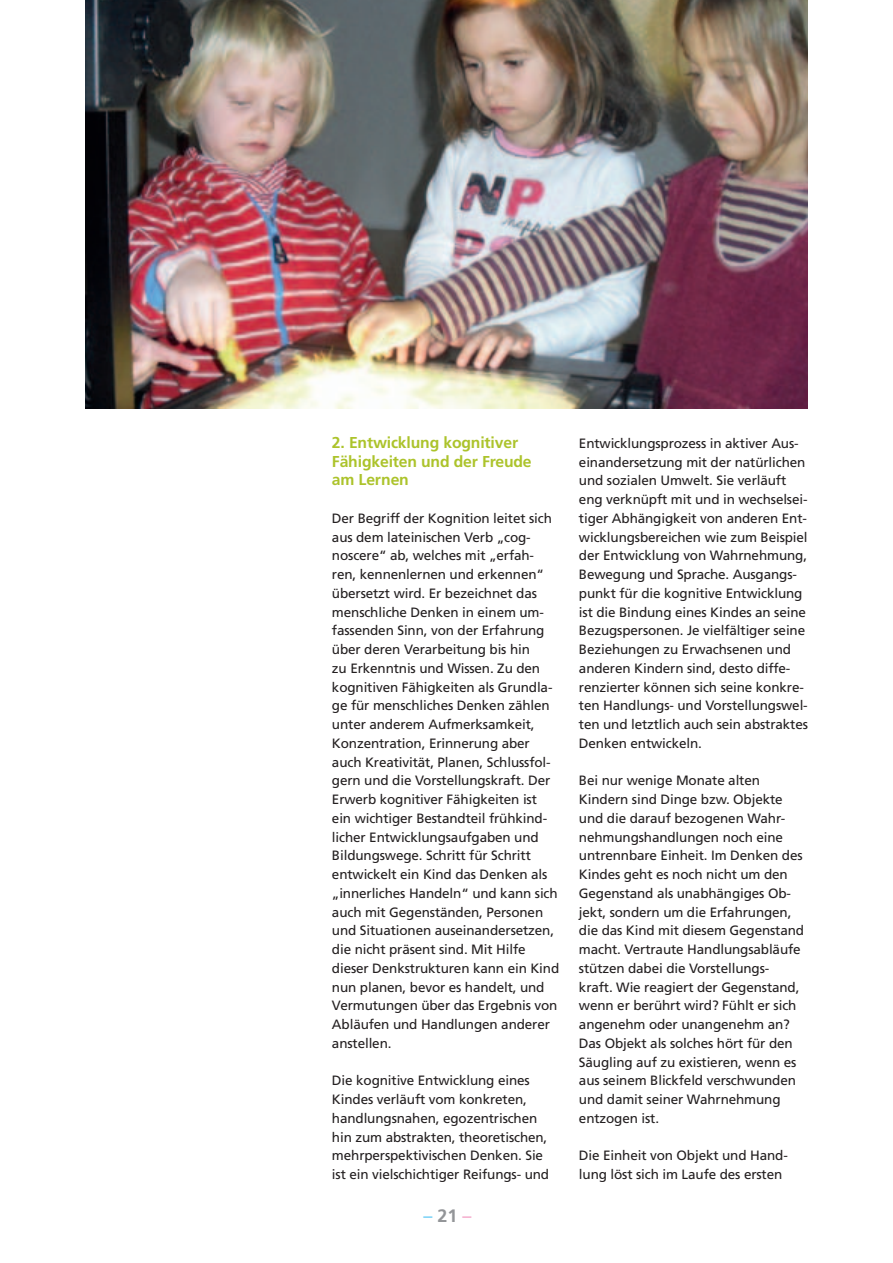
<style>
.page{position:relative;width:893px;height:1263px;background:#fff}
.page>*{position:absolute;margin:0;border:0;box-sizing:border-box;transform-origin:0 0}
.t1{font:700 18px "Frutiger";color:#939598}
.t2{font:700 15.75px/18.8px "Frutiger";letter-spacing:-.01em;color:#acc32b}
.t3{font:13.5px/18.8px "Frutiger";letter-spacing:-.01em;color:#231f20}
.s1{color:#86d6f7}
.s2{color:#f6b5d2}
</style>
<div class="page">
<img style="left:85px;top:0;width:723px;height:408px">
<p class="t2" style="left:332px;top:434px;width:201px">2. Entwicklung kognitiver<br>Fähigkeiten und der Freude am Lernen</p>
<p class="t3" style="left:332px;top:510px;width:229px">Der Begriff der Kognition leitet sich aus dem lateinischen Verb „cog&shy;noscere“ ab, welches mit „erfah&shy;ren, kennenlernen und erkennen“ übersetzt wird. Er bezeichnet das menschliche Denken in einem um&shy;fassenden Sinn, von der Erfahrung über deren Verarbeitung bis hin<br>zu Erkenntnis und Wissen. Zu den kognitiven Fähigkeiten als Grundla&shy;ge für menschliches Denken zählen unter anderem Aufmerksamkeit, Konzentration, Erinnerung aber auch Kreativität, Planen, Schlussfol&shy;gern und die Vorstellungskraft. Der Erwerb kognitiver Fähigkeiten ist ein wichtiger Bestandteil frühkind&shy;licher Entwicklungsaufgaben und Bildungswege. Schritt für Schritt entwickelt ein Kind das Denken als „innerliches Handeln“ und kann sich auch mit Gegenständen, Personen und Situationen auseinandersetzen, die nicht präsent sind. Mit Hilfe dieser Denkstrukturen kann ein Kind nun planen, bevor es handelt, und Vermutungen über das Ergebnis von Abläufen und Handlungen anderer anstellen.</p>
<p class="t3" style="left:332px;top:1072px;width:219px">Die kognitive Entwicklung eines Kindes verläuft vom konkreten, handlungsnahen, egozentrischen hin zum abstrakten, theoretischen, mehrperspektivischen Denken. Sie ist ein vielschichtiger Reifungs- und</p>
<h1 class="t1" style="left:423px;top:1208px;width:50px"><span class="s1">–</span>21<span class="s2">–</span></h1>
<p class="t3" style="left:579px;top:435px;width:230px">Entwicklungsprozess in aktiver Aus&shy;einandersetzung mit der natürlichen und sozialen Umwelt. Sie verläuft eng verknüpft mit und in wechselsei&shy;tiger Abhängigkeit von anderen Ent&shy;wicklungsbereichen wie zum Beispiel der Entwicklung von Wahrnehmung, Bewegung und Sprache. Ausgangs&shy;punkt für die kognitive Entwicklung ist die Bindung eines Kindes an seine Bezugspersonen. Je vielfältiger seine Beziehungen zu Erwachsenen und anderen Kindern sind, desto diffe&shy;renzierter können sich seine konkre&shy;ten Handlungs- und Vorstellungswel&shy;ten und letztlich auch sein abstraktes Denken entwickeln.</p>
<p class="t3" style="left:579px;top:772px;width:227px">Bei nur wenige Monate alten<br>Kindern sind Dinge bzw. Objekte und die darauf bezogenen Wahr&shy;nehmungshandlungen noch eine untrennbare Einheit. Im Denken des<br>Kindes geht es noch nicht um den<br>Gegenstand als unabhängiges Ob&shy;jekt, sondern um die Erfahrungen, die das Kind mit diesem Gegenstand macht. Vertraute Handlungsabläufe stützen dabei die Vorstellungs&shy;kraft. Wie reagiert der Gegenstand, wenn er berührt wird? Fühlt er sich angenehm oder unangenehm an?<br>Das Objekt als solches hört für den<br>Säugling auf zu existieren, wenn es aus seinem Blickfeld verschwunden und damit seiner Wahrnehmung entzogen ist.</p>
<p class="t3" style="left:579px;top:1147px;width:210px">Die Einheit von Objekt und Hand&shy;lung löst sich im Laufe des ersten</p>
</div>
